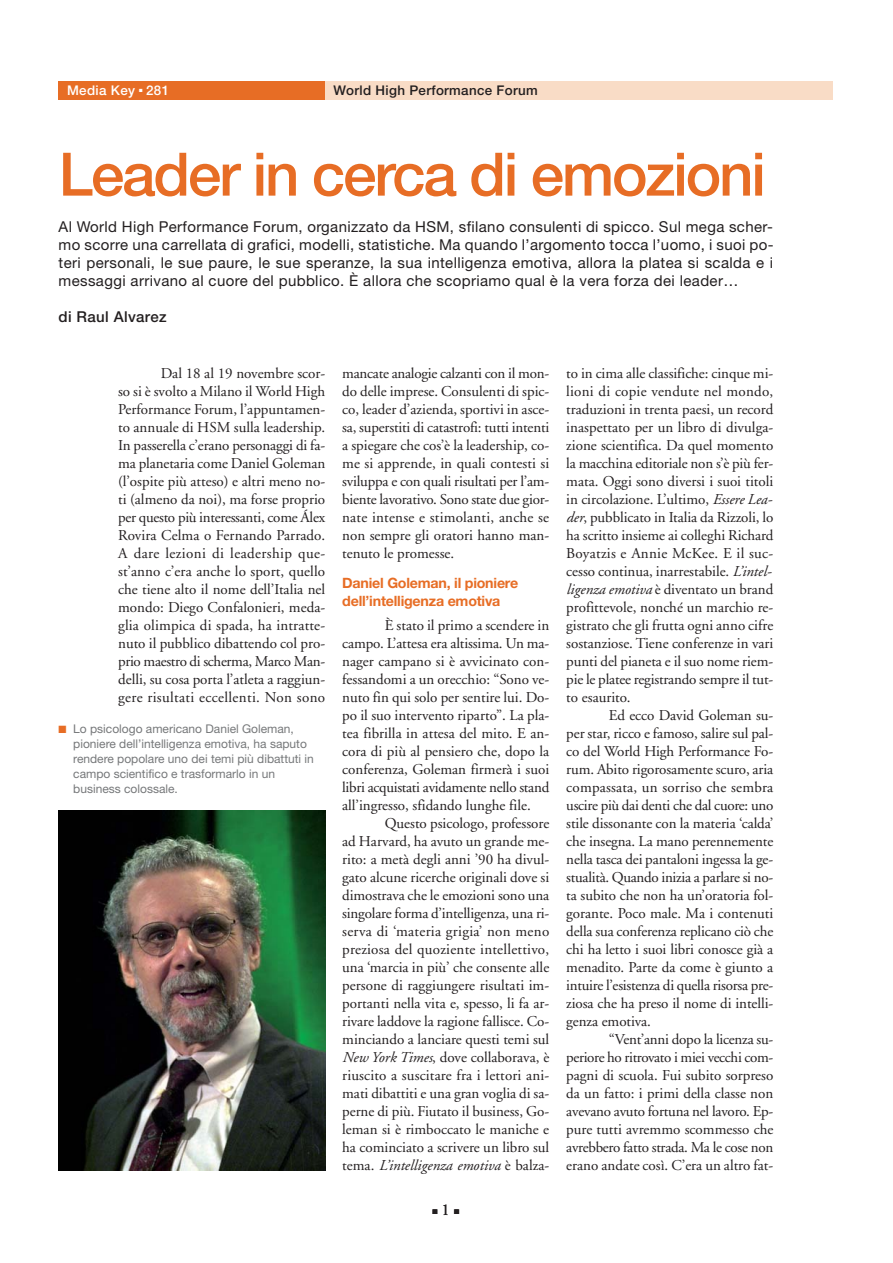
<style>
.page{position:relative;width:893px;height:1263px;background:#fff}
.page>*{position:absolute;margin:0;border:0;box-sizing:border-box;transform-origin:0 0}
.t1{font:500 60px "Helvetica Neue";letter-spacing:-.035em;color:#e76d25}
.t2{font:16.5px "Adobe Garamond";color:#231f20}
.t3{font:15px/18px "Adobe Garamond";color:#231f20;text-align:justify}
.t4{font:15px/18px "Helvetica Neue";letter-spacing:.025em;color:#231f20;text-align:justify}
.t5{font:500 15px "Helvetica Neue";letter-spacing:.025em;color:#231f20}
.t6{font:700 14.25px/18px "Helvetica Neue";letter-spacing:-.015em;color:#e76d25}
.t7{font:500 13.35px "Helvetica Neue";letter-spacing:.025em;color:#231f20}
.t8{font:500 13.35px "Helvetica Neue";letter-spacing:.025em;color:#fff}
.t9{font:12px/15px "Helvetica Neue";color:#76787a}
.s1{font-style:italic}
.s2{color:#e76d25}
</style>
<div class="page">
<div style="left:325px;top:81px;width:507px;height:19px;background:#f9dcc6"></div>
<div style="left:59px;top:81px;width:266px;height:19px;background:#e76d25"></div>
<img style="left:59px;top:811px;width:266px;height:359px">
<p class="t8" style="left:67px;top:85px;width:103px">Media Key ■ 281</p>
<p class="t7" style="left:333px;top:85px;width:206px">World High Performance Forum</p>
<h1 class="t1" style="left:59px;top:153px;width:708px">Leader in cerca di emozioni</h1>
<p class="t4" style="left:59px;top:219px;width:716px">Al World High Performance Forum, organizzato da HSM, sfilano consulenti di spicco. Sul mega scher&shy;mo scorre una carrellata di grafici, modelli, statistiche. Ma quando l’argomento tocca l’uomo, i suoi po&shy;teri personali, le sue paure, le sue speranze, la sua intelligenza emotiva, allora la platea si scalda e i messaggi arrivano al cuore del pubblico. È allora che scopriamo qual è la vera forza dei leader…</p>
<p class="t5" style="left:59px;top:311px;width:109px">di Raul Alvarez</p>
<p class="t3" style="left:118px;top:366px;width:208px;text-indent:43px">Dal 18 al 19 novembre scor&shy;so si è svolto a Milano il World High Performance Forum, l’appuntamen&shy;to annuale di HSM sulla leadership.<br>In passerella c’erano personaggi di fa&shy;ma planetaria come Daniel Goleman (l’ospite più atteso) e altri meno no&shy;ti (almeno da noi), ma forse proprio per questo più interessanti, come Álex Rovira Celma o Fernando Parrado.<br>A dare lezioni di leadership que&shy;st’anno c’era anche lo sport, quello che tiene alto il nome dell’Italia nel mondo: Diego Confalonieri, meda&shy;glia olimpica di spada, ha intratte&shy;nuto il pubblico dibattendo col pro&shy;prio maestro di scherma, Marco Man&shy;delli, su cosa porta l’atleta a raggiun&shy;gere risultati eccellenti. Non sono</p>
<p class="t3" style="left:342px;top:366px;width:208px">mancate analogie calzanti con il mon&shy;do delle imprese. Consulenti di spic&shy;co, leader d’azienda, sportivi in asce&shy;sa, superstiti di catastrofi: tutti intenti a spiegare che cos’è la leadership, co&shy;me si apprende, in quali contesti si sviluppa e con quali risultati per l’am&shy;biente lavorativo. Sono state due gior&shy;nate intense e stimolanti, anche se non sempre gli oratori hanno man&shy;tenuto le promesse.</p>
<p class="t6" style="left:342px;top:575px;width:177px">Daniel Goleman, il pioniere dell’intelligenza emotiva</p>
<p class="t3" style="left:342px;top:618px;width:208px;text-indent:43px">È stato il primo a scendere in campo. L’attesa era altissima. Un ma&shy;nager campano si è avvicinato con&shy;fessandomi a un orecchio: “Sono ve&shy;nuto fin qui solo per sentire lui. Do&shy;po il suo intervento riparto”. La pla&shy;tea fibrilla in attesa del mito. E an&shy;cora di più al pensiero che, dopo la conferenza, Goleman firmerà i suoi libri acquistati avidamente nello stand all’ingresso, sfidando lunghe file.</p>
<p class="t3" style="left:342px;top:816px;width:208px;text-indent:43px">Questo psicologo, professore ad Harvard, ha avuto un grande me&shy;rito: a metà degli anni ’90 ha divul&shy;gato alcune ricerche originali dove si dimostrava che le emozioni sono una singolare forma d’intelligenza, una ri&shy;serva di ‘materia grigia’ non meno preziosa del quoziente intellettivo, una ‘marcia in più’ che consente alle persone di raggiungere risultati im&shy;portanti nella vita e, spesso, li fa ar&shy;rivare laddove la ragione fallisce. Co&shy;minciando a lanciare questi temi sul <span class="s1">New York Times</span>, dove collaborava, è riuscito a suscitare fra i lettori ani&shy;mati dibattiti e una gran voglia di sa&shy;perne di più. Fiutato il business, Go&shy;leman si è rimboccato le maniche e ha cominciato a scrivere un libro sul tema. <span class="s1">L’intelligenza emotiva</span> è balza-</p>
<p class="t9" style="left:73px;top:723px;width:242px;text-indent:-15px"><span class="s2">■</span> Lo psicologo americano Daniel Goleman, pioniere dell’intelligenza emotiva, ha saputo rendere popolare uno dei temi più dibattuti in campo scientifico e trasformarlo in un business colossale.</p>
<p class="t2" style="left:432px;top:1203px;width:28px">■1■</p>
<p class="t3" style="left:566px;top:366px;width:209px">to in cima alle classifiche: cinque mi&shy;lioni di copie vendute nel mondo, traduzioni in trenta paesi, un record inaspettato per un libro di divulga&shy;zione scientifica. Da quel momento la macchina editoriale non s’è più fer&shy;mata. Oggi sono diversi i suoi titoli in circolazione. L’ultimo, <span class="s1">Essere Lea&shy;der</span>, pubblicato in Italia da Rizzoli, lo ha scritto insieme ai colleghi Richard Boyatzis e Annie McKee. E il suc&shy;cesso continua, inarrestabile. <span class="s1">L’intel&shy;ligenza emotiva</span> è diventato un brand profittevole, nonché un marchio re&shy;gistrato che gli frutta ogni anno cifre sostanziose. Tiene conferenze in vari punti del pianeta e il suo nome riem&shy;pie le platee registrando sempre il tut&shy;to esaurito.</p>
<p class="t3" style="left:566px;top:708px;width:208px;text-indent:43px">Ed ecco David Goleman su&shy;per star, ricco e famoso, salire sul pal&shy;co del World High Performance Fo&shy;rum. Abito rigorosamente scuro, aria compassata, un sorriso che sembra uscire più dai denti che dal cuore: uno stile dissonante con la materia ‘calda’ che insegna. La mano perennemente nella tasca dei pantaloni ingessa la ge&shy;stualità. Quando inizia a parlare si no&shy;ta subito che non ha un’oratoria fol&shy;gorante. Poco male. Ma i contenuti della sua conferenza replicano ciò che chi ha letto i suoi libri conosce già a menadito. Parte da come è giunto a intuire l’esistenza di quella risorsa pre&shy;ziosa che ha preso il nome di intelli&shy;genza emotiva.</p>
<p class="t3" style="left:566px;top:1032px;width:208px;text-indent:43px">“Vent’anni dopo la licenza su&shy;periore ho ritrovato i miei vecchi com&shy;pagni di scuola. Fui subito sorpreso da un fatto: i primi della classe non avevano avuto fortuna nel lavoro. Ep&shy;pure tutti avremmo scommesso che avrebbero fatto strada. Ma le cose non erano andate così. C’era un altro fat-</p>
</div>
